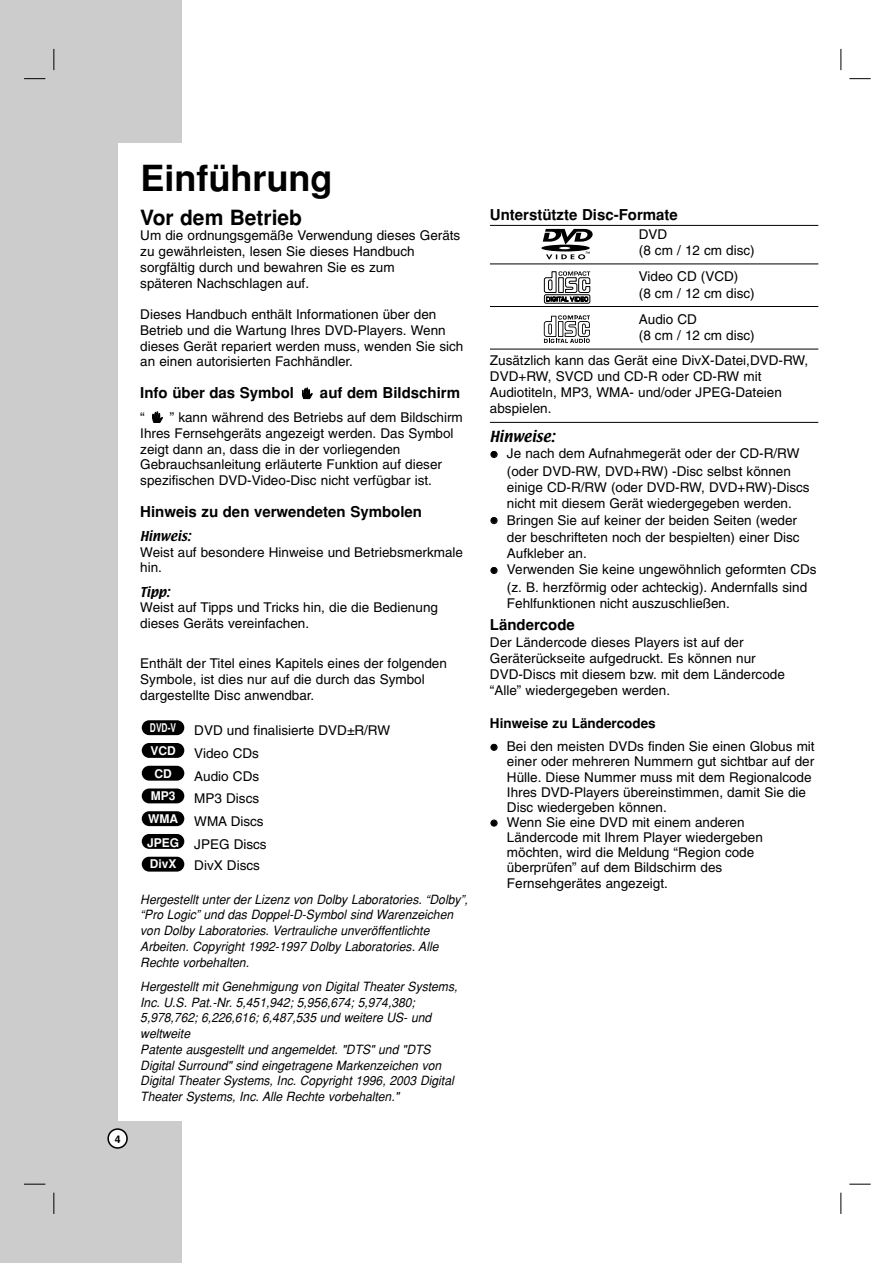
<style>
.page{position:relative;width:893px;height:1263px;background:#fff}
.page>*{position:absolute;margin:0;border:0;box-sizing:border-box;transform-origin:0 0}
.t1{font:700 36px "Helvetica";color:#000}
.t2{font:700 21px "Helvetica";color:#000}
.t3{font:700 15px "Helvetica";color:#000}
.t4{font:13.5px/15.8px "Helvetica";color:#000}
.t5{font:700 13.5px "Helvetica";color:#000}
.t6{font:13.5px "Textile";color:#000}
.t7{font:italic 12.75px/15.8px "Helvetica";color:#000;scale:.95 1}
.t8{font:700 12px "Helvetica";color:#fff}
.t9{font:12px "Textile";color:#000}
.t10{font:700 12px "Helvetica";color:#fff;scale:.7 1}
.t11{font:700 10.5px "Helvetica";color:#000}
</style>
<div class="page">
<div style="left:0;top:0;width:182px;height:1263px;background:#ccc"></div>
<div style="left:118px;top:143px;width:138px;height:978px;background:#fff"></div>
<svg style="left:53px;top:49px;width:1px;height:21px"></svg>
<svg style="left:840px;top:49px;width:1px;height:21px"></svg>
<svg style="left:53px;top:1193px;width:1px;height:21px"></svg>
<svg style="left:840px;top:1193px;width:1px;height:21px"></svg>
<svg style="left:24px;top:78px;width:21px;height:1px"></svg>
<svg style="left:849px;top:78px;width:21px;height:1px"></svg>
<svg style="left:24px;top:1184px;width:21px;height:1px"></svg>
<svg style="left:849px;top:1184px;width:21px;height:1px"></svg>
<svg style="left:107px;top:1128px;width:21px;height:21px"></svg>
<hr style="left:490px;top:225px;width:328px;height:1px;background:#000">
<hr style="left:490px;top:264px;width:328px;height:1px;background:#000">
<hr style="left:490px;top:306px;width:328px;height:1px;background:#000">
<hr style="left:490px;top:349px;width:328px;height:1px;background:#000">
<hr style="left:490px;top:422px;width:328px;height:1px;background:#000">
<svg style="left:544px;top:315px;width:46px;height:28px"></svg>
<div style="left:544px;top:294px;width:46px;height:10px;border:1px solid #000;border-radius:2px"></div>
<svg style="left:543px;top:271px;width:47px;height:32px"></svg>
<div style="left:541px;top:245px;width:48px;height:6px;background:#b5b5b5;border-radius:50%"></div>
<svg style="left:542px;top:229px;width:51px;height:30px"></svg>
<div style="left:142px;top:857px;width:42px;height:15px;background:#000;border-radius:7px"></div>
<div style="left:142px;top:834px;width:42px;height:15px;background:#000;border-radius:7px"></div>
<div style="left:142px;top:811px;width:42px;height:15px;background:#000;border-radius:7px"></div>
<div style="left:142px;top:789px;width:42px;height:14px;background:#000;border-radius:7px"></div>
<div style="left:142px;top:766px;width:42px;height:15px;background:#000;border-radius:7px"></div>
<div style="left:142px;top:743px;width:42px;height:15px;background:#000;border-radius:7px"></div>
<div style="left:142px;top:720px;width:42px;height:15px;background:#000;border-radius:7px"></div>
<svg style="left:152px;top:411px;width:11px;height:12px"></svg>
<svg style="left:302px;top:387px;width:10px;height:12px"></svg>
<p class="t11" style="left:115px;top:1135px;width:7px">4</p>
<h1 class="t1" style="left:141px;top:166px;width:193px">Einführung</h1>
<h2 class="t2" style="left:140px;top:210px;width:163px">Vor dem Betrieb</h2>
<p class="t4" style="left:140px;top:229px;width:321px">Um die ordnungsgemäße Verwendung dieses Geräts zu gewährleisten, lesen Sie dieses Handbuch sorgfältig durch und bewahren Sie es zum<br>späteren Nachschlagen auf.</p>
<p class="t4" style="left:140px;top:308px;width:324px">Dieses Handbuch enthält Informationen über den Betrieb und die Wartung Ihres DVD-Players. Wenn dieses Gerät repariert werden muss, wenden Sie sich an einen autorisierten Fachhändler.</p>
<p class="t3" style="left:140px;top:387px;width:155px">Info über das Symbol</p>
<p class="t3" style="left:320px;top:387px;width:142px">auf dem Bildschirm</p>
<p class="t4" style="left:140px;top:411px;width:6px">“</p>
<p class="t4" style="left:140px;top:411px;width:324px;text-indent:29px">” kann während des Betriebs auf dem Bildschirm Ihres Fernsehgeräts angezeigt werden. Das Symbol zeigt dann an, dass die in der vorliegenden Gebrauchsanleitung erläuterte Funktion auf dieser spezifischen DVD-Video-Disc nicht verfügbar ist.</p>
<p class="t3" style="left:140px;top:506px;width:283px">Hinweis zu den verwendeten Symbolen</p>
<p class="t9" style="left:140px;top:531px;width:52px">Hinweis:</p>
<p class="t4" style="left:140px;top:545px;width:324px">Weist auf besondere Hinweise und Betriebsmerkmale hin.</p>
<p class="t9" style="left:140px;top:587px;width:31px">Tipp:</p>
<p class="t4" style="left:140px;top:601px;width:299px">Weist auf Tipps und Tricks hin, die die Bedienung dieses Geräts vereinfachen.</p>
<p class="t4" style="left:140px;top:657px;width:308px">Enthält der Titel eines Kapitels eines der folgenden<br>Symbole, ist dies nur auf die durch das Symbol dargestellte Disc anwendbar.</p>
<p class="t4" style="left:194px;top:720px;width:197px;line-height:22.8px">DVD und finalisierte DVD±R/RW<br>Video CDs<br>Audio CDs<br>MP3 Discs<br>WMA Discs<br>JPEG Discs</p>
<p class="t4" style="left:194px;top:859px;width:67px">DivX Discs</p>
<p class="t7" style="left:140px;top:892px;width:346px">Hergestellt unter der Lizenz von Dolby Laboratories. “Dolby”, “Pro Logic” und das Doppel-D-Symbol sind Warenzeichen von Dolby Laboratories. Vertrauliche unveröffentlichte Arbeiten. Copyright 1992-1997 Dolby Laboratories. Alle Rechte vorbehalten.</p>
<p class="t7" style="left:140px;top:980px;width:335px">Hergestellt mit Genehmigung von Digital Theater Systems, Inc. U.S. Pat.-Nr. 5,451,942; 5,956,674; 5,974,380; 5,978,762; 6,226,616; 6,487,535 und weitere US- und weltweite<br>Patente ausgestellt und angemeldet. "DTS" und "DTS Digital Surround" sind eingetragene Markenzeichen von Digital Theater Systems, Inc. Copyright 1996, 2003 Digital Theater Systems, Inc. Alle Rechte vorbehalten."</p>
<p class="t10" style="left:150px;top:723px;width:39px">DVD-V</p>
<p class="t8" style="left:150px;top:746px;width:27px">VCD</p>
<p class="t8" style="left:154px;top:769px;width:19px">CD</p>
<p class="t8" style="left:151px;top:792px;width:26px">MP3</p>
<p class="t8" style="left:148px;top:815px;width:31px">WMA</p>
<p class="t8" style="left:147px;top:838px;width:34px">JPEG</p>
<p class="t8" style="left:150px;top:860px;width:28px">DivX</p>
<p class="t3" style="left:490px;top:209px;width:189px">Unterstützte Disc-Formate</p>
<p class="t4" style="left:639px;top:227px;width:117px;line-height:16.2px">DVD<br>(8 cm / 12 cm disc)</p>
<p class="t4" style="left:639px;top:270px;width:117px;line-height:16.2px">Video CD (VCD)<br>(8 cm / 12 cm disc)</p>
<p class="t4" style="left:639px;top:312px;width:117px;line-height:16.2px">Audio CD<br>(8 cm / 12 cm disc)</p>
<p class="t4" style="left:490px;top:353px;width:320px;line-height:16.2px">Zusätzlich kann das Gerät eine DivX-Datei,DVD-RW, DVD+RW, SVCD und CD-R oder CD-RW mit Audiotiteln, MP3, WMA- und/oder JPEG-Dateien abspielen.</p>
<p class="t6" style="left:490px;top:431px;width:66px">Hinweise:</p>
<p class="t4" style="left:507px;top:446px;width:294px;line-height:17.5px">Je nach dem Aufnahmegerät oder der CD-R/RW (oder DVD-RW, DVD+RW) -Disc selbst können</p>
<p class="t4" style="left:507px;top:481px;width:304px;line-height:16.2px">einige CD-R/RW (oder DVD-RW, DVD+RW)-Discs nicht mit diesem Gerät wiedergegeben werden.<br>Bringen Sie auf keiner der beiden Seiten (weder</p>
<p class="t4" style="left:507px;top:531px;width:311px;line-height:16.2px">der beschrifteten noch der bespielten) einer Disc<br>Aufkleber an.<br>Verwenden Sie keine ungewöhnlich geformten CDs</p>
<p class="t4" style="left:507px;top:580px;width:302px;line-height:16.2px">(z. B. herzförmig oder achteckig). Andernfalls sind<br>Fehlfunktionen nicht auszuschließen.</p>
<p class="t3" style="left:490px;top:619px;width:87px">Ländercode</p>
<p class="t4" style="left:490px;top:635px;width:296px;line-height:16.2px">Der Ländercode dieses Players ist auf der Geräterückseite aufgedruckt. Es können nur DVD-Discs mit diesem bzw. mit dem Ländercode “Alle” wiedergegeben werden.</p>
<p class="t5" style="left:490px;top:718px;width:167px">Hinweise zu Ländercodes</p>
<p class="t4" style="left:507px;top:740px;width:309px;line-height:15.1px">Bei den meisten DVDs finden Sie einen Globus mit einer oder mehreren Nummern gut sichtbar auf der Hülle. Diese Nummer muss mit dem Regionalcode Ihres DVD-Players übereinstimmen, damit Sie die Disc wiedergeben können.<br>Wenn Sie eine DVD mit einem anderen Ländercode mit Ihrem Player wiedergeben möchten, wird die Meldung “Region code überprüfen” auf dem Bildschirm des Fernsehgerätes angezeigt.</p>
</div>
